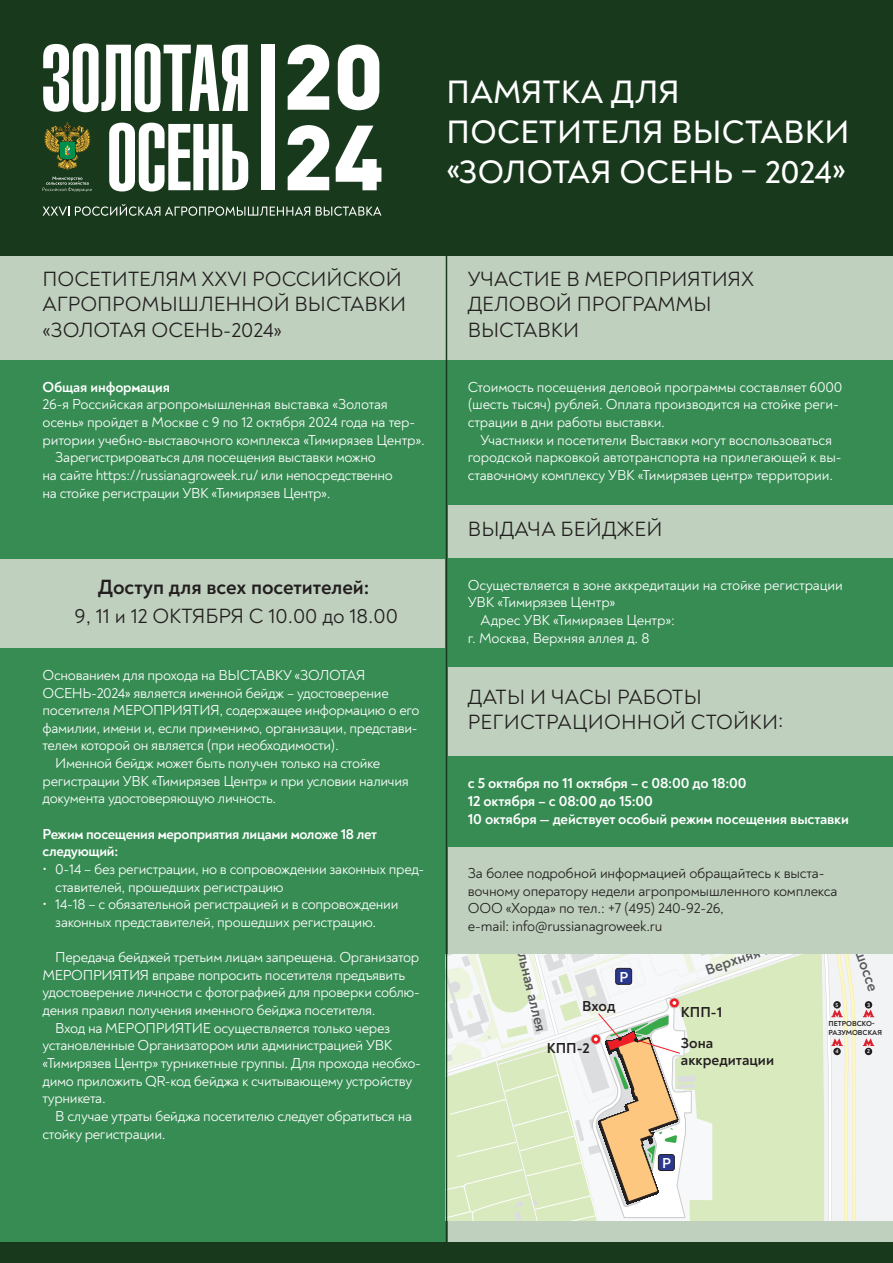
<style>
.page{position:relative;width:893px;height:1263px;background:#fff}
.page>*{position:absolute;margin:0;border:0;box-sizing:border-box;transform-origin:0 0}
.t1{font:500 33px/39.6px "Noah";letter-spacing:.01em;color:#fff}
.t2{font:21px/25.2px "Noah";color:#231f20}
.t3{font:700 21px "Noah";color:#231f20}
.t4{font:700 15px/18px "Noah";letter-spacing:-.01em;color:#fff}
.t5{font:14.7px/17.7px "Noah";letter-spacing:-.02em;color:#fff}
.t6{font:14.7px/17.7px "Noah";letter-spacing:-.01em;color:#231f20}
.t7{font:700 14.7px/17.7px "Noah";letter-spacing:-.02em;color:#fff}
.t8{font:700 14.7px "Noah Text";color:#57585a}
.t9{font:700 14.7px/31.2px "Noah Text";color:#231f20}
.t10{font:700 14.7px "Noah Text";color:#fff}
.t11{font:700 7.35px/8.9px "Noah";color:#231f20}
.t12{font:700 5.7px "Noah";color:#fff}
</style>
<div class="page">
<div style="left:0;top:255px;width:893px;height:987px;background:#bfd1be"></div>
<div style="left:0;top:0;width:893px;height:255px;background:#18391c"></div>
<div style="left:0;top:360px;width:447px;height:198px;background:#368c53"></div>
<div style="left:446px;top:360px;width:447px;height:144px;background:#368c53"></div>
<div style="left:446px;top:558px;width:447px;height:108px;background:#368c53"></div>
<div style="left:447px;top:756px;width:446px;height:90px;background:#368c53"></div>
<div style="left:0;top:648px;width:447px;height:594px;background:#368c53"></div>
<div style="left:0;top:1242px;width:893px;height:21px;background:#18391c"></div>
<div style="left:874px;top:954px;width:19px;height:266px;background:#f2f3f4"></div>
<svg style="left:447px;top:954px;width:427px;height:266px;background:#e1e6cc"></svg>
<svg style="left:43px;top:207px;width:26px;height:9px"></svg>
<svg style="left:75px;top:204px;width:235px;height:12px"></svg>
<svg style="left:316px;top:206px;width:65px;height:10px"></svg>
<div style="left:261px;top:45px;width:14px;height:145px;background:#fff"></div>
<svg style="left:109px;top:123px;width:139px;height:68px"></svg>
<svg style="left:43px;top:43px;width:205px;height:69px"></svg>
<svg style="left:43px;top:176px;width:49px;height:16px"></svg>
<svg style="left:44px;top:122px;width:47px;height:48px"></svg>
<svg style="left:288px;top:45px;width:41px;height:65px"></svg>
<svg style="left:338px;top:45px;width:41px;height:65px"></svg>
<svg style="left:288px;top:125px;width:41px;height:65px"></svg>
<svg style="left:336px;top:126px;width:45px;height:64px"></svg>
<hr style="left:446px;top:255px;width:1px;height:1005px;background:#18391c">
<h1 class="t1" style="left:446px;top:73px;width:405px">ПАМЯТКА ДЛЯ<br>ПОСЕТИТЕЛЯ ВЫСТАВКИ «ЗОЛОТАЯ ОСЕНЬ – 2024»</h1>
<h2 class="t2" style="left:43px;top:267px;width:365px">ПОСЕТИТЕЛЯМ XXVI РОССИЙСКОЙ<br>АГРОПРОМЫШЛЕННОЙ ВЫСТАВКИ «ЗОЛОТАЯ ОСЕНЬ-2024»</h2>
<h2 class="t2" style="left:468px;top:267px;width:288px">УЧАСТИЕ В МЕРОПРИЯТИЯХ<br>ДЕЛОВОЙ ПРОГРАММЫ<br>ВЫСТАВКИ</h2>
<p class="t7" style="left:43px;top:378px;width:129px">Общая информация</p>
<p class="t5" style="left:43px;top:396px;width:347px">26-я Российская агропромышленная выставка «Золотая</p>
<p class="t5" style="left:43px;top:413px;width:374px">осень» пройдет в Москве с 9 по 12 октября 2024 года на тер-</p>
<p class="t5" style="left:43px;top:431px;width:384px">ритории учебно-выставочного комплекса «Тимирязев Центр».</p>
<p class="t5" style="left:55px;top:449px;width:322px">Зарегистрироваться для посещения выставки можно</p>
<p class="t5" style="left:43px;top:466px;width:352px">на сайте https://russianagroweek.ru/ или непосредственно</p>
<p class="t5" style="left:43px;top:484px;width:290px">на стойке регистрации УВК «Тимирязев Центр».</p>
<h2 class="t3" style="left:98px;top:574px;width:273px">Доступ для всех посетителей:</h2>
<h2 class="t2" style="left:75px;top:603px;width:325px">9, 11 и 12 ОКТЯБРЯ С 10.00 до 18.00</h2>
<p class="t5" style="left:43px;top:666px;width:324px">Основанием для прохода на ВЫСТАВКУ «ЗОЛОТАЯ</p>
<p class="t5" style="left:43px;top:684px;width:348px">ОСЕНЬ-2024» является именной бейдж – удостоверение</p>
<p class="t5" style="left:43px;top:701px;width:378px">посетителя МЕРОПРИЯТИЯ, содержащее информацию о его</p>
<p class="t5" style="left:43px;top:719px;width:377px">фамилии, имени и, если применимо, организации, представи-</p>
<p class="t5" style="left:43px;top:737px;width:298px">телем которой он является (при необходимости).</p>
<p class="t5" style="left:55px;top:754px;width:326px">Именной бейдж может быть получен только на стойке</p>
<p class="t5" style="left:43px;top:772px;width:368px">регистрации УВК «Тимирязев Центр» и при условии наличия</p>
<p class="t5" style="left:43px;top:790px;width:235px">документа удостоверяющую личность.</p>
<p class="t7" style="left:43px;top:825px;width:336px">Режим посещения мероприятия лицами моложе 18 лет следующий:</p>
<p class="t5" style="left:55px;top:860px;width:371px;text-indent:-13px">• 0-14 – без регистрации, но в сопровождении законных пред&shy;ставителей, прошедших регистрацию</p>
<p class="t5" style="left:55px;top:895px;width:345px;text-indent:-13px">• 14-18 – с обязательной регистрацией и в сопровождении законных представителей, прошедших регистрацию.</p>
<p class="t5" style="left:55px;top:948px;width:366px">Передача бейджей третьим лицам запрещена. Организатор</p>
<p class="t5" style="left:43px;top:966px;width:364px">МЕРОПРИЯТИЯ вправе попросить посетителя предъявить</p>
<p class="t5" style="left:43px;top:984px;width:379px">удостоверение личности с фотографией для проверки соблю-</p>
<p class="t5" style="left:43px;top:1001px;width:335px">дения правил получения именного бейджа посетителя.</p>
<p class="t5" style="left:55px;top:1019px;width:336px">Вход на МЕРОПРИЯТИЕ осуществляется только через</p>
<p class="t5" style="left:43px;top:1037px;width:351px">установленные Организатором или администрацией УВК</p>
<p class="t5" style="left:43px;top:1054px;width:380px">«Тимирязев Центр» турникетные группы. Для прохода необхо-</p>
<p class="t5" style="left:43px;top:1072px;width:371px">димо приложить QR-код бейджа к считывающему устройству</p>
<p class="t5" style="left:43px;top:1089px;width:65px">турникета.</p>
<p class="t5" style="left:55px;top:1107px;width:358px">В случае утраты бейджа посетителю следует обратиться на</p>
<p class="t5" style="left:43px;top:1125px;width:125px">стойку регистрации.</p>
<p class="t5" style="left:468px;top:378px;width:376px">Стоимость посещения деловой программы составляет 6000 (шесть тысяч) рублей. Оплата производится на стойке реги&shy;страции в дни работы выставки.</p>
<p class="t5" style="left:468px;top:431px;width:375px;text-align:center">Участники и посетители Выставки могут воспользоваться городской парковкой автотранспорта на прилегающей к вы&shy;ставочному комплексу УВК «Тимирязев центр» территории.</p>
<h2 class="t2" style="left:468px;top:517px;width:196px">ВЫДАЧА БЕЙДЖЕЙ</h2>
<p class="t5" style="left:468px;top:576px;width:376px">Осуществляется в зоне аккредитации на стойке регистрации</p>
<p class="t5" style="left:468px;top:594px;width:149px">УВК «Тимирязев Центр»</p>
<p class="t5" style="left:480px;top:611px;width:196px">Адрес УВК «Тимирязев Центр»:</p>
<p class="t5" style="left:468px;top:629px;width:183px">г. Москва, Верхняя аллея д. 8</p>
<h2 class="t2" style="left:468px;top:684px;width:317px">ДАТЫ И ЧАСЫ РАБОТЫ<br>РЕГИСТРАЦИОННОЙ СТОЙКИ:</h2>
<p class="t4" style="left:468px;top:774px;width:383px">с 5 октября по 11 октября – с 08:00 до 18:00<br>12 октября – с 08:00 до 15:00<br>10 октября — действует особый режим посещения выставки</p>
<p class="t6" style="left:468px;top:864px;width:371px">За более подробной информацией обращайтесь к выста&shy;вочному оператору недели агропромышленного комплекса ООО «Хорда» по тел.: +7 (495) 240-92-26,<br>e-mail: info@russianagroweek.ru</p>
<p class="t8" style="left:838px;top:859px;width:137px;rotate:71deg">Дмитровское шоссе</p>
<p class="t8" style="left:522px;top:907px;width:127px;rotate:77deg">Продольная аллея</p>
<p class="t8" style="left:703px;top:961px;width:101px;rotate:-19deg">Верхняя аллея</p>
<p class="t10" style="left:620px;top:967px;width:10px">Р</p>
<p class="t9" style="left:582px;top:990px;width:35px">Вход</p>
<p class="t9" style="left:547px;top:1033px;width:44px">КПП-2</p>
<p class="t12" style="left:836px;top:1001px;width:4px">5</p>
<p class="t12" style="left:867px;top:1001px;width:5px">3</p>
<p class="t9" style="left:681px;top:996px;width:43px">КПП-1<br>Зона</p>
<p class="t9" style="left:681px;top:1045px;width:95px">аккредитации</p>
<p class="t11" style="left:829px;top:1019px;width:55px">ПЕТРОВСКО-<br>РАЗУМОВСКАЯ</p>
<p class="t12" style="left:835px;top:1048px;width:5px">4</p>
<p class="t12" style="left:867px;top:1048px;width:4px">2</p>
<p class="t10" style="left:662px;top:1153px;width:10px">Р</p>
</div>
